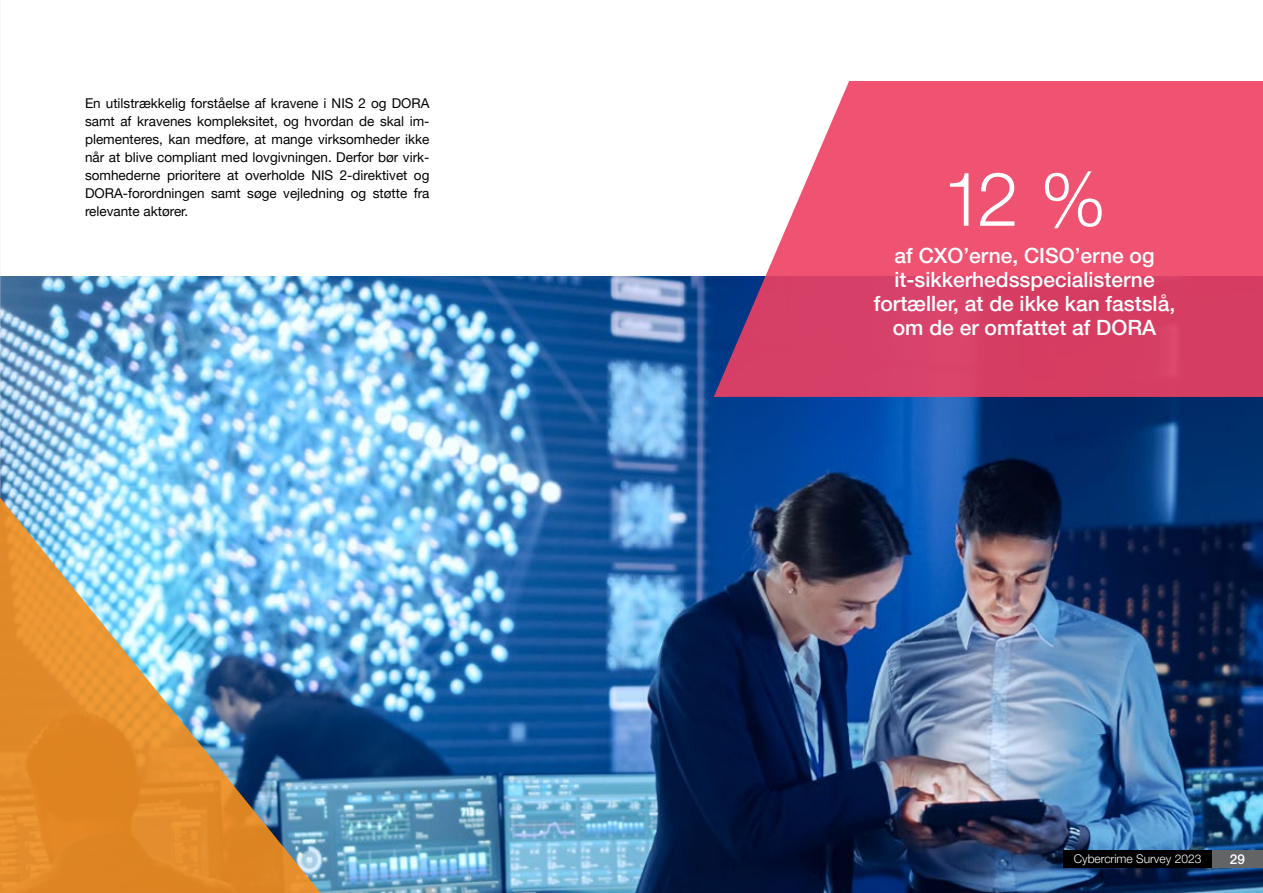
<style>
.page{position:relative;width:1263px;height:893px;background:#fff}
.page>*{position:absolute;margin:0;border:0;box-sizing:border-box;transform-origin:0 0}
.t1{font:300 75px "Helvetica Neue LT Pro";color:#fff}
.t2{font:500 21px/24px "Helvetica Neue LT Pro";color:#fff;text-align:center}
.t3{font:13.5px/18px "Helvetica Neue LT Pro";color:#000;text-align:justify}
.t4{font:500 13.5px "Helvetica Neue LT Pro";color:#fff}
.t5{font:300 12px "Helvetica Neue LT Pro";color:#fff}
</style>
<div class="page">
<img style="left:0;top:276px;width:1263px;height:617px">
<img style="left:0;top:497px;width:407px;height:396px">
<svg style="left:714px;top:81px;width:549px;height:316px;background:#e45d7c"></svg>
<div style="left:1212px;top:850px;width:51px;height:17px;background:#636466"></div>
<div style="left:1063px;top:850px;width:149px;height:17px;background:#000"></div>
<p class="t3" style="left:85px;top:94px;width:346px">En utilstrækkelig forståelse af kravene i NIS 2 og DORA samt af kravenes kompleksitet, og hvordan de skal im&shy;plementeres, kan medføre, at mange virksomheder ikke når at blive compliant med lovgivningen. Derfor bør virk&shy;somhederne prioritere at overholde NIS 2-direktivet og DORA-forordningen samt søge vejledning og støtte fra relevante aktører.</p>
<h1 class="t1" style="left:943px;top:153px;width:165px">12 %</h1>
<h2 class="t2" style="left:874px;top:243px;width:303px">af CXO’erne, CISO’erne og it-sikkerhedsspecialisterne fortæller, at de ikke kan fastslå, om de er omfattet af DORA</h2>
<p class="t5" style="left:1074px;top:852px;width:129px">Cybercrime Survey 2023</p>
<p class="t4" style="left:1230px;top:851px;width:17px">29</p>
</div>
